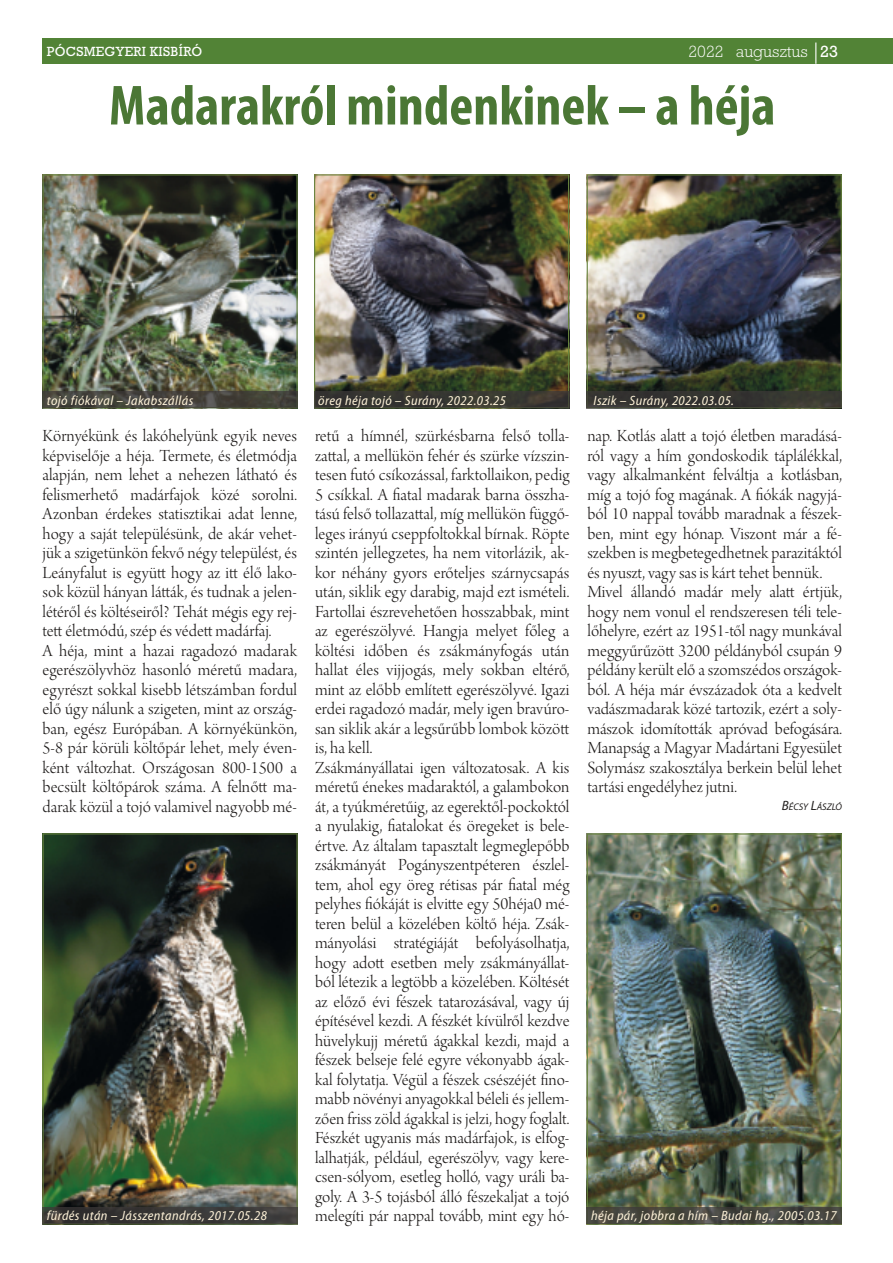
<style>
.page{position:relative;width:893px;height:1263px;background:#fff}
.page>*{position:absolute;margin:0;border:0;box-sizing:border-box;transform-origin:0 0}
.t1{font:700 condensed 57px "Myriad Pro";color:#4b7735}
.t2{font:18px/19.5px "Arno Pro Light Display";color:#201d1c}
.t3{font:300 16.5px "Rockwell Std";color:#fff}
.t4{font:italic semi-condensed 13.5px "Myriad Pro";letter-spacing:.03em;color:#fff3d9}
.t5{font:13.5px "Rockwell Std";letter-spacing:.02em;color:#fff}
.t6{font:italic 9.75px "Myriad Pro";color:#201d1c}
.s1{font-weight:400}
.s2{font-size:13.5px}
</style>
<div class="page">
<div style="left:43px;top:38px;width:850px;height:26px;background:#528336"></div>
<svg style="left:815px;top:43px;width:1px;height:21px"></svg>
<img style="left:43px;top:833px;width:255px;height:391px">
<div style="left:43px;top:1207px;width:255px;height:16px;background:#3c3838;opacity:.75"></div>
<img style="left:587px;top:833px;width:255px;height:391px">
<div style="left:587px;top:1207px;width:255px;height:16px;background:#3c3838;opacity:.75"></div>
<img style="left:43px;top:174px;width:255px;height:217px">
<div style="left:43px;top:391px;width:255px;height:17px;background:#3c3838;opacity:.75"></div>
<img style="left:314px;top:174px;width:255px;height:217px">
<div style="left:314px;top:391px;width:255px;height:17px;background:#3c3838;opacity:.75"></div>
<img style="left:587px;top:174px;width:255px;height:217px">
<div style="left:587px;top:391px;width:255px;height:17px;background:#343531"></div>
<p class="t5" style="left:47px;top:47px;width:157px">PÓCSMEGYERI KISBÍRÓ</p>
<p class="t3" style="left:688px;top:46px;width:151px">2022 augusztus <span class="s1">23</span></p>
<h1 class="t1" style="left:109px;top:82px;width:668px">Madarakról mindenkinek – a héja</h1>
<p class="t4" style="left:47px;top:394px;width:148px">tojó fiókával – Jakabszállás</p>
<p class="t4" style="left:318px;top:394px;width:189px">öreg héja tojó – Surány, 2022.03.25</p>
<p class="t4" style="left:594px;top:394px;width:142px">Iszik – Surány, 2022.03.05.</p>
<p class="t2" style="left:43px;top:428px;width:256px">Környékünk és lakóhelyünk egyik neves képviselője a héja. Termete, és életmódja alapján, nem lehet a nehezen látható és felismerhető madárfajok közé sorolni.<br>Azonban érdekes statisztikai adat lenne, hogy a saját településünk, de akár vehet‐ jük a szigetünkön fekvő négy települést, és Leányfalut is együtt hogy az itt élő lako‐ sok közül hányan látták, és tudnak a jelen‐ létéről és költéseiről? Tehát mégis egy rej‐ tett életmódú, szép és védett madárfaj.<br>A héja, mint a hazai ragadozó madarak egerészölyvhöz hasonló méretű madara, egyrészt sokkal kisebb létszámban fordul elő úgy nálunk a szigeten, mint az ország‐ ban, egész Európában. A környékünkön, 5-8 pár körüli költőpár lehet, mely éven‐ ként változhat. Országosan 800-1500 a becsült költőpárok száma. A felnőtt ma‐ darak közül a tojó valamivel nagyobb mé‐</p>
<p class="t2" style="left:315px;top:428px;width:256px">retű a hímnél, szürkésbarna felső tolla‐ zattal, a mellükön fehér és szürke vízszin‐ tesen futó csíkozással, farktollaikon, pedig 5 csíkkal. A fiatal madarak barna összha‐ tású felső tollazattal, míg mellükön függő‐ leges irányú cseppfoltokkal bírnak. Röpte szintén jellegzetes, ha nem vitorlázik, ak‐ kor néhány gyors erőteljes szárnycsapás után, siklik egy darabig, majd ezt ismételi.<br>Fartollai észrevehetően hosszabbak, mint az egerészölyvé. Hangja melyet főleg a költési időben és zsákmányfogás után hallat éles vijjogás, mely sokban eltérő, mint az előbb említett egerészölyvé. Igazi erdei ragadozó madár, mely igen bravúro‐ san siklik akár a legsűrűbb lombok között is, ha kell.<br>Zsákmányállatai igen változatosak. A kis méretű énekes madaraktól, a galambokon át, a tyúkméretűig, az egerektől-pockoktól a nyulakig, fiatalokat és öregeket is bele‐ értve. Az általam tapasztalt legmeglepőbb zsákmányát Pogányszentpéteren észlel‐ tem, ahol egy öreg rétisas pár fiatal még pelyhes fiókáját is elvitte egy 50héja0 mé‐ teren belül a közelében költő héja. Zsák‐ mányolási stratégiáját befolyásolhatja, hogy adott esetben mely zsákmányállat‐ ból létezik a legtöbb a közelében. Költését az előző évi fészek tatarozásával, vagy új építésével kezdi. A fészkét kívülről kezdve hüvelykujj méretű ágakkal kezdi, majd a fészek belseje felé egyre vékonyabb ágak‐ kal folytatja. Végül a fészek csészéjét fino‐ mabb növényi anyagokkal béleli és jellem‐ zően friss zöld ágakkal is jelzi, hogy foglalt.<br>Fészkét ugyanis más madárfajok, is elfog‐ lalhatják, például, egerészölyv, vagy kere‐ csen-sólyom, esetleg holló, vagy uráli ba‐ goly. A 3-5 tojásból álló fészekaljat a tojó melegíti pár nappal tovább, mint egy hó‐</p>
<p class="t2" style="left:587px;top:428px;width:256px">nap. Kotlás alatt a tojó életben maradásá‐ ról vagy a hím gondoskodik táplálékkal, vagy alkalmanként felváltja a kotlásban, míg a tojó fog magának. A fiókák nagyjá‐ ból 10 nappal tovább maradnak a fészek‐ ben, mint egy hónap. Viszont már a fé‐ szekben is megbetegedhetnek parazitáktól és nyuszt, vagy sas is kárt tehet bennük.<br>Mivel állandó madár mely alatt értjük, hogy nem vonul el rendszeresen téli tele‐ lőhelyre, ezért az 1951-től nagy munkával meggyűrűzött 3200 példányból csupán 9 példány került elő a szomszédos országok‐ ból. A héja már évszázadok óta a kedvelt vadászmadarak közé tartozik, ezért a soly‐ mászok idomították apróvad befogására.<br>Manapság a Magyar Madártani Egyesület Solymász szakosztálya berkein belül lehet tartási engedélyhez jutni.</p>
<p class="t6" style="left:782px;top:803px;width:62px"><span class="s2">B</span>ÉCSY <span class="s2">L</span>ÁSZLÓ</p>
<p class="t4" style="left:47px;top:1210px;width:222px">fürdés után – Jásszentandrás, 2017.05.28</p>
<p class="t4" style="left:591px;top:1210px;width:247px">héja pár, jobbra a hím – Budai hg., 2005.03.17</p>
</div>
